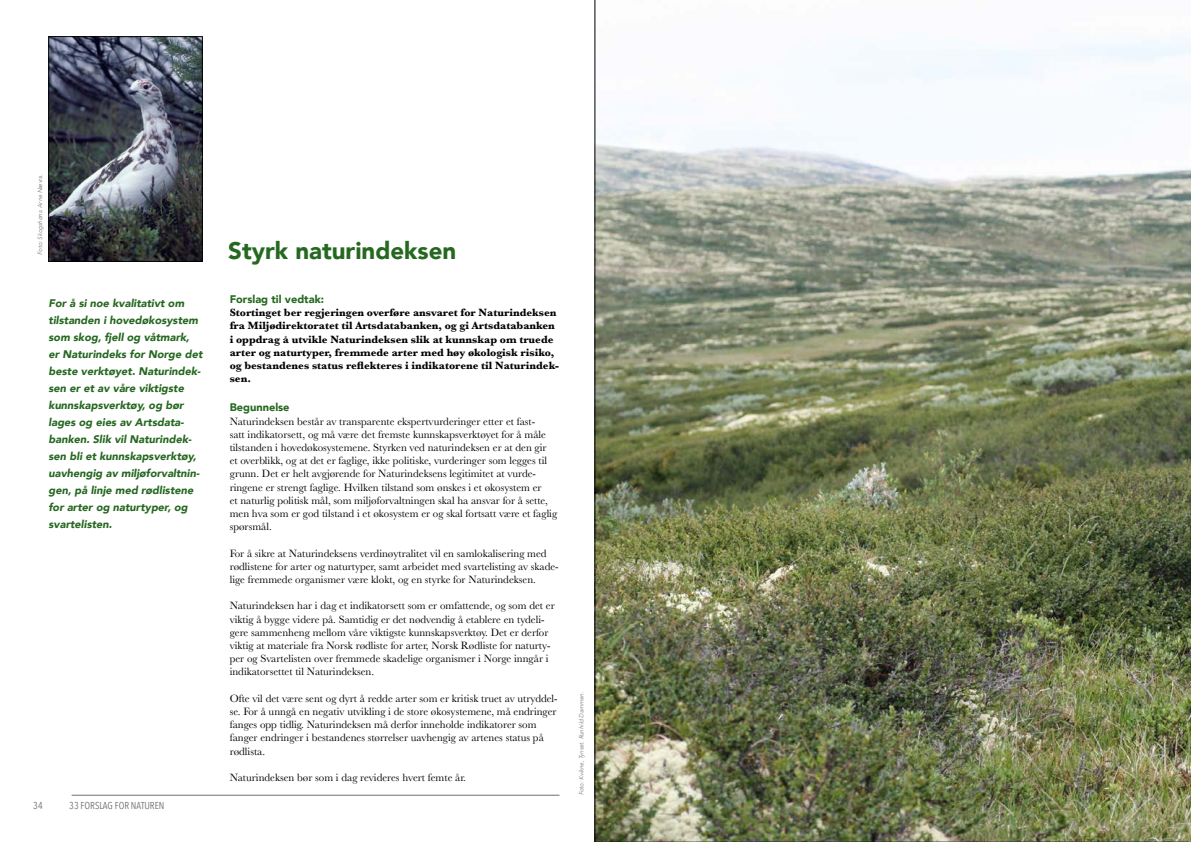
<style>
.page{position:relative;width:1191px;height:842px;background:#fff}
.page>*{position:absolute;margin:0;border:0;box-sizing:border-box;transform-origin:0 0}
.t1{font:900 24px "Avenir";color:#256820}
.t2{font:11px/13.2px "Baskerville";color:#000}
.t3{font:italic 900 11px/17px "Avenir";color:#256820}
.t4{font:700 11px/13.2px "Baskerville";color:#000}
.t5{font:900 11px "Avenir";color:#256820}
.t6{font:10px "Avenir Next Condensed";color:#706f6f}
.t7{font:italic 300 6px "Avenir";color:#706f6f}
</style>
<div class="page">
<hr style="left:72px;top:795px;width:487px;height:1px;background:#706f6f">
<img style="left:51px;top:39px;width:149px;height:220px">
<div style="left:49px;top:37px;width:153px;height:224px;border:1px solid #000"></div>
<img style="left:595px;top:0;width:596px;height:842px">
<p class="t7" style="left:36px;top:255px;width:83px;rotate:-90deg">Foto: Skogshøns. Arne Nævra.</p>
<p class="t3" style="left:49px;top:295px;width:155px">For å si noe kvalitativt om tilstanden i hovedøkosystem som skog, fjell og våtmark, er Naturindeks for Norge det beste verktøyet. Naturindek&shy;sen er et av våre viktigste kunnskapsverktøy, og bør lages og eies av Artsdata&shy;banken. Slik vil Naturindek&shy;sen bli et kunnskapsverktøy, uavhengig av miljøforvaltnin&shy;gen, på linje med rødlistene for arter og naturtyper, og svartelisten.</p>
<p class="t6" style="left:33px;top:800px;width:11px">34</p>
<p class="t6" style="left:69px;top:800px;width:97px">33 FORSLAG FOR NATUREN</p>
<h1 class="t1" style="left:228px;top:236px;width:229px">Styrk naturindeksen</h1>
<p class="t5" style="left:230px;top:292px;width:96px">Forslag til vedtak:</p>
<p class="t4" style="left:230px;top:307px;width:331px">Stortinget ber regjeringen overføre ansvaret for Naturindeksen fra Miljødirektoratet til Artsdatabanken, og gi Artsdatabanken i oppdrag å utvikle Naturindeksen slik at kunnskap om truede arter og naturtyper, fremmede arter med høy økologisk risiko, og bestandenes status reflekteres i indikatorene til Naturindek&shy;sen.</p>
<p class="t5" style="left:230px;top:401px;width:61px">Begunnelse</p>
<p class="t2" style="left:230px;top:416px;width:329px">Naturindeksen består av transparente ekspertvurderinger etter et fast-<br>satt indikatorsett, og må være det fremste kunnskapsverktøyet for å måle tilstanden i hovedøkosystemene. Styrken ved naturindeksen er at den gir et overblikk, og at det er faglige, ikke politiske, vurderinger som legges til grunn. Det er helt avgjørende for Naturindeksens legitimitet at vurde&shy;ringene er strengt faglige. Hvilken tilstand som ønskes i et økosystem er<br>et naturlig politisk mål, som miljøforvaltningen skal ha ansvar for å sette, men hva som er god tilstand i et økosystem er og skal fortsatt være et faglig spørsmål.</p>
<p class="t2" style="left:230px;top:548px;width:330px">For å sikre at Naturindeksens verdinøytralitet vil en samlokalisering med rødlistene for arter og naturtyper, samt arbeidet med svartelisting av skade&shy;lige fremmede organismer være klokt, og en styrke for Naturindeksen.</p>
<p class="t2" style="left:230px;top:600px;width:326px">Naturindeksen har i dag et indikatorsett som er omfattende, og som det er viktig å bygge videre på. Samtidig er det nødvendig å etablere en tydeli&shy;gere sammenheng mellom våre viktigste kunnskapsverktøy. Det er derfor viktig at materiale fra Norsk rødliste for arter, Norsk Rødliste for naturty&shy;per og Svartelisten over fremmede skadelige organismer i Norge inngår i indikatorsettet til Naturindeksen.</p>
<p class="t2" style="left:230px;top:693px;width:329px">Ofte vil det være sent og dyrt å redde arter som er kritisk truet av utryddel&shy;se. For å unngå en negativ utvikling i de store økosystemene, må endringer fanges opp tidlig. Naturindeksen må derfor inneholde indikatorer som fanger endringer i bestandenes størrelser uavhengig av artenes status på rødlista.</p>
<p class="t2" style="left:230px;top:772px;width:238px">Naturindeksen bør som i dag revideres hvert femte år.</p>
<p class="t7" style="left:578px;top:795px;width:105px;rotate:-90deg">Foto: Kvikne, Tynset. Runhild Dammen.</p>
</div>
